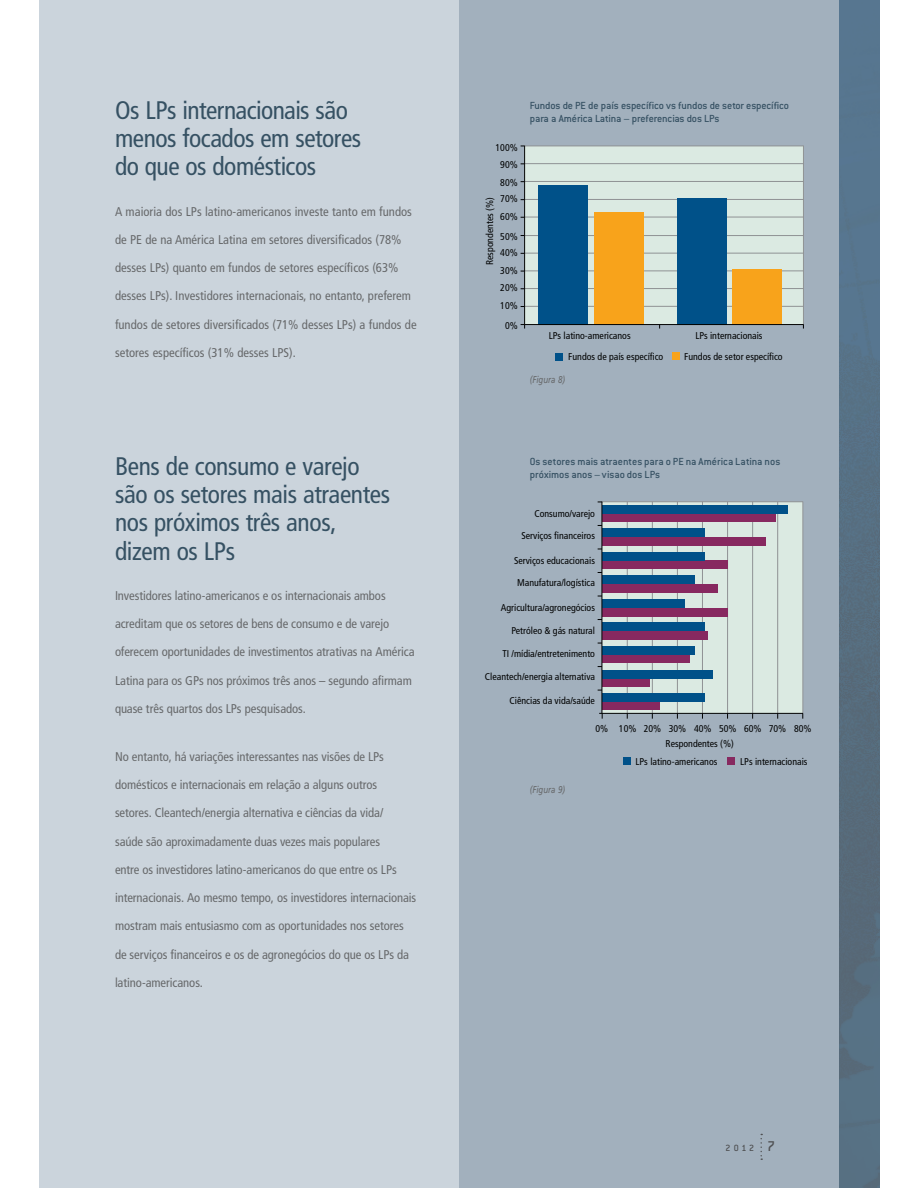
<style>
.page{position:relative;width:918px;height:1188px;background:#fff}
.page>*{position:absolute;margin:0;border:0;box-sizing:border-box;transform-origin:0 0}
.t1{font:condensed 25.35px/28.2px "Frutiger LT Std";letter-spacing:-.015em;color:#365163}
.t2{font:condensed 12.75px "Frutiger LT Std";letter-spacing:-.005em;color:#67696b}
.t3{font:500 11.25px/13.5px "Conduit ITC";letter-spacing:-.005em;color:#365163}
.t4{font:condensed 9.9px/18px "Frutiger LT Std";color:#010202}
.t5{font:italic 9.9px "Frutiger LT Std";color:#67696b;scale:.8 1}
.t6{font:500 9.9px "Conduit ITC";color:#4f5052}
.s1{font-size:15.45px}
</style>
<div class="page">
<div style="left:39px;top:0;width:840px;height:1188px;background:#cbd4dc"></div>
<div style="left:459px;top:0;width:380px;height:1188px;background:#a2b0bd"></div>
<svg style="left:760px;top:1134px;width:2px;height:26px"></svg>
<div style="left:525px;top:146px;width:279px;height:179px;background:#dbeae2"></div>
<hr style="left:524px;top:146px;width:280px;height:1px;background:#8f9294">
<hr style="left:524px;top:181px;width:280px;height:1px;background:#8f9294">
<hr style="left:524px;top:235px;width:280px;height:1px;background:#8f9294">
<hr style="left:524px;top:271px;width:280px;height:1px;background:#8f9294">
<hr style="left:803px;top:146px;width:1px;height:179px;background:#8f9294">
<hr style="left:524px;top:306px;width:280px;height:1px;background:#8f9294">
<hr style="left:524px;top:199px;width:280px;height:1px;background:#8f9294">
<hr style="left:524px;top:163px;width:280px;height:1px;background:#8f9294">
<hr style="left:524px;top:217px;width:280px;height:1px;background:#8f9294">
<hr style="left:524px;top:253px;width:280px;height:1px;background:#8f9294">
<hr style="left:524px;top:288px;width:280px;height:1px;background:#8f9294">
<div style="left:677px;top:198px;width:50px;height:127px;background:#005189"></div>
<div style="left:732px;top:269px;width:50px;height:56px;background:#f8a31b"></div>
<div style="left:538px;top:185px;width:50px;height:140px;background:#005189"></div>
<div style="left:594px;top:212px;width:50px;height:113px;background:#f8a31b"></div>
<div style="left:556px;top:353px;width:7px;height:7px;background:#005189"></div>
<div style="left:672px;top:353px;width:7px;height:7px;background:#f8a31b"></div>
<hr style="left:525px;top:324px;width:279px;height:1px;background:#010202">
<hr style="left:524px;top:146px;width:1px;height:179px;background:#010202">
<div style="left:602px;top:502px;width:201px;height:211px;background:#dbeae2"></div>
<hr style="left:803px;top:502px;width:1px;height:211px;background:#8f9294">
<hr style="left:777px;top:502px;width:1px;height:211px;background:#8f9294">
<hr style="left:752px;top:502px;width:1px;height:211px;background:#8f9294">
<hr style="left:727px;top:502px;width:1px;height:211px;background:#8f9294">
<hr style="left:702px;top:502px;width:1px;height:211px;background:#8f9294">
<hr style="left:677px;top:502px;width:1px;height:211px;background:#8f9294">
<hr style="left:652px;top:502px;width:1px;height:211px;background:#8f9294">
<hr style="left:627px;top:502px;width:1px;height:211px;background:#8f9294">
<hr style="left:602px;top:502px;width:201px;height:1px;background:#8f9294">
<div style="left:602px;top:513px;width:173px;height:9px;background:#872960"></div>
<div style="left:602px;top:505px;width:186px;height:8px;background:#005189"></div>
<div style="left:602px;top:678px;width:48px;height:9px;background:#872960"></div>
<div style="left:602px;top:670px;width:111px;height:8px;background:#005189"></div>
<div style="left:602px;top:701px;width:58px;height:9px;background:#872960"></div>
<div style="left:602px;top:693px;width:103px;height:8px;background:#005189"></div>
<div style="left:602px;top:537px;width:163px;height:9px;background:#872960"></div>
<div style="left:602px;top:529px;width:103px;height:8px;background:#005189"></div>
<div style="left:602px;top:631px;width:106px;height:9px;background:#872960"></div>
<div style="left:602px;top:623px;width:103px;height:8px;background:#005189"></div>
<div style="left:602px;top:561px;width:126px;height:8px;background:#872960"></div>
<div style="left:602px;top:552px;width:103px;height:9px;background:#005189"></div>
<div style="left:602px;top:584px;width:116px;height:9px;background:#872960"></div>
<div style="left:602px;top:576px;width:93px;height:8px;background:#005189"></div>
<div style="left:602px;top:655px;width:88px;height:8px;background:#872960"></div>
<div style="left:602px;top:646px;width:93px;height:9px;background:#005189"></div>
<div style="left:602px;top:608px;width:126px;height:8px;background:#872960"></div>
<div style="left:602px;top:599px;width:83px;height:9px;background:#005189"></div>
<hr style="left:602px;top:502px;width:1px;height:211px;background:#010202">
<hr style="left:599px;top:713px;width:204px;height:1px;background:#010202">
<div style="left:624px;top:758px;width:7px;height:7px;background:#005189"></div>
<div style="left:728px;top:758px;width:7px;height:7px;background:#872960"></div>
<h1 class="t1" style="left:115px;top:98px;width:248px">Os LPs internacionais são menos focados em setores do que os domésticos</h1>
<p class="t2" style="left:115px;top:206px;width:299px">A maioria dos LPs latino-americanos investe tanto em fundos</p>
<p class="t2" style="left:115px;top:234px;width:288px">de PE de na América Latina em setores diversificados (78%</p>
<p class="t2" style="left:115px;top:262px;width:285px">desses LPs) quanto em fundos de setores específicos (63%</p>
<p class="t2" style="left:115px;top:291px;width:298px">desses LPs). Investidores internacionais, no entanto, preferem</p>
<p class="t2" style="left:115px;top:319px;width:303px">fundos de setores diversificados (71% desses LPs) a fundos de</p>
<p class="t2" style="left:115px;top:347px;width:182px">setores específicos (31% desses LPS).</p>
<h1 class="t1" style="left:115px;top:454px;width:277px">Bens de consumo e varejo são os setores mais atraentes nos próximos três anos, dizem os LPs</h1>
<p class="t2" style="left:115px;top:590px;width:272px">Investidores latino-americanos e os internacionais ambos</p>
<p class="t2" style="left:115px;top:618px;width:276px">acreditam que os setores de bens de consumo e de varejo</p>
<p class="t2" style="left:115px;top:647px;width:301px">oferecem oportunidades de investimentos atrativas na América</p>
<p class="t2" style="left:115px;top:675px;width:298px">Latina para os GPs nos próximos três anos – segundo afirmam</p>
<p class="t2" style="left:115px;top:703px;width:193px">quase três quartos dos LPs pesquisados.</p>
<p class="t2" style="left:115px;top:751px;width:270px">No entanto, há variações interessantes nas visões de LPs</p>
<p class="t2" style="left:115px;top:780px;width:264px">domésticos e internacionais em relação a alguns outros</p>
<p class="t2" style="left:115px;top:808px;width:270px">setores. Cleantech/energia alternativa e ciências da vida/</p>
<p class="t2" style="left:115px;top:836px;width:267px">saúde são aproximadamente duas vezes mais populares</p>
<p class="t2" style="left:115px;top:864px;width:283px">entre os investidores latino-americanos do que entre os LPs</p>
<p class="t2" style="left:115px;top:892px;width:303px">internacionais. Ao mesmo tempo, os investidores internacionais</p>
<p class="t2" style="left:115px;top:921px;width:290px">mostram mais entusiasmo com as oportunidades nos setores</p>
<p class="t2" style="left:115px;top:949px;width:296px">de serviços financeiros e os de agronegócios do que os LPs da</p>
<p class="t2" style="left:115px;top:977px;width:90px">latino-americanos.</p>
<p class="t4" style="left:496px;top:139px;width:24px">100%</p>
<p class="t4" style="left:500px;top:156px;width:19px">90%</p>
<p class="t4" style="left:500px;top:175px;width:19px;line-height:16.2px">80%<br>70%</p>
<p class="t4" style="left:500px;top:208px;width:19px">60%</p>
<p class="t4" style="left:481px;top:265px;width:70px;rotate:-90deg">Respondentes (%)</p>
<p class="t4" style="left:500px;top:228px;width:19px">50%</p>
<p class="t4" style="left:500px;top:244px;width:19px">40%</p>
<p class="t4" style="left:500px;top:262px;width:19px">30%</p>
<p class="t4" style="left:500px;top:279px;width:19px">20%<br>10%</p>
<p class="t4" style="left:505px;top:318px;width:14px">0%</p>
<p class="t3" style="left:530px;top:100px;width:261px">Fundos de PE de país específico vs fundos de setor específico para a América Latina – preferencias dos LPs</p>
<p class="t4" style="left:549px;top:327px;width:83px">LPs latino-americanos</p>
<p class="t4" style="left:695px;top:327px;width:69px">LPs internacionais</p>
<p class="t4" style="left:568px;top:348px;width:97px">Fundos de país específico</p>
<p class="t4" style="left:684px;top:348px;width:100px">Fundos de setor específico</p>
<p class="t5" style="left:530px;top:375px;width:46px">(Figura 8)</p>
<p class="t3" style="left:530px;top:456px;width:252px">Os setores mais atraentes para o PE na América Latina nos próximos anos – visao dos LPs</p>
<p class="t4" style="left:534px;top:505px;width:62px">Consumo/varejo</p>
<p class="t4" style="left:522px;top:527px;width:75px">Serviços financeiros</p>
<p class="t4" style="left:514px;top:552px;width:83px">Serviços educacionais</p>
<p class="t4" style="left:517px;top:574px;width:79px">Manufatura/logística</p>
<p class="t4" style="left:501px;top:599px;width:96px">Agricultura/agronegócios</p>
<p class="t4" style="left:511px;top:622px;width:85px">Petróleo &amp; gás natural</p>
<p class="t4" style="left:502px;top:645px;width:94px">TI /mídia/entretenimento</p>
<p class="t4" style="left:485px;top:668px;width:112px">Cleantech/energia alternativa</p>
<p class="t4" style="left:510px;top:692px;width:87px">Ciências da vida/saúde</p>
<p class="t4" style="left:596px;top:720px;width:14px">0%</p>
<p class="t4" style="left:644px;top:720px;width:19px">20%</p>
<p class="t4" style="left:694px;top:720px;width:19px">40%</p>
<p class="t4" style="left:794px;top:720px;width:19px">80%</p>
<p class="t4" style="left:619px;top:720px;width:19px">10%</p>
<p class="t4" style="left:669px;top:720px;width:19px">30%</p>
<p class="t4" style="left:719px;top:720px;width:19px">50%</p>
<p class="t4" style="left:769px;top:720px;width:19px">70%</p>
<p class="t4" style="left:744px;top:720px;width:19px">60%</p>
<p class="t4" style="left:666px;top:735px;width:70px">Respondentes (%)</p>
<p class="t5" style="left:530px;top:786px;width:46px">(Figura 9)</p>
<p class="t4" style="left:636px;top:753px;width:83px">LPs latino-americanos</p>
<p class="t4" style="left:740px;top:753px;width:69px">LPs internacionais</p>
<p class="t6" style="left:726px;top:1145px;width:51px">2012 <span class="s1">7</span></p>
</div>
